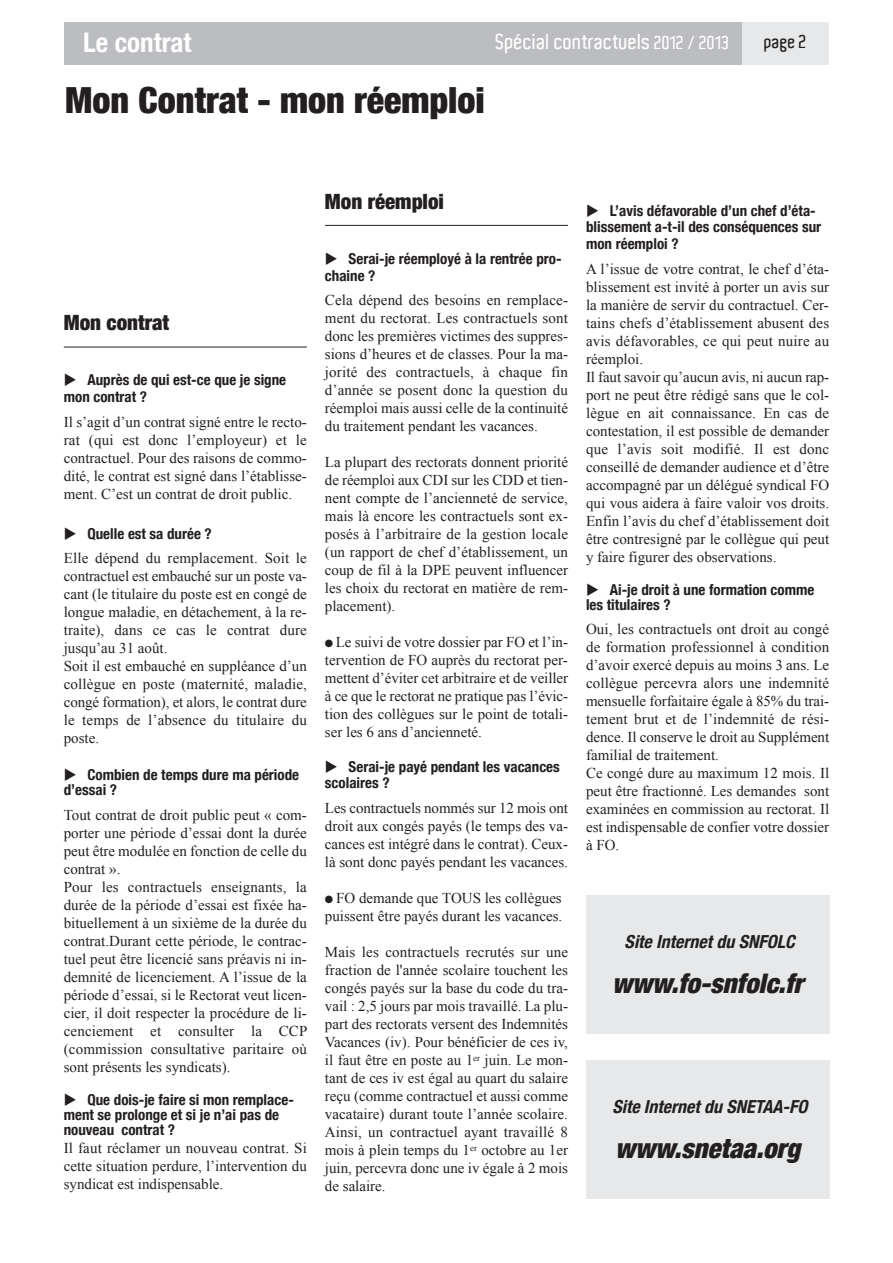
<style>
.page{position:relative;width:893px;height:1263px;background:#fff}
.page>*{position:absolute;margin:0;border:0;box-sizing:border-box;transform-origin:0 0}
.t1{font:900 condensed 36px "Helvetica Neue";color:#231f20}
.t2{font:italic 900 condensed 27px "Helvetica Neue";color:#231f20}
.t3{font:700 condensed 27px "Helvetica Neue";color:#fff}
.t4{font:600 21px "Aldo";color:#fff}
.t5{font:900 condensed 21px "Helvetica Neue";color:#231f20}
.t6{font:italic 700 condensed 18px "Helvetica Neue";color:#231f20}
.t7{font:600 18px "Aldo";color:#231f20}
.t8{font:15px/18px "Times New Roman";color:#231f20;text-align:justify}
.t9{font:700 condensed 15px/16.5px "Helvetica Neue";color:#231f20}
.s1{font-size:18px}
</style>
<div class="page">
<div style="left:64px;top:22px;width:678px;height:43px;background:#bcbdc0"></div>
<div style="left:742px;top:22px;width:87px;height:43px;background:#e7e8e9"></div>
<div style="left:586px;top:1061px;width:243px;height:138px;background:#e7e8e9"></div>
<div style="left:586px;top:895px;width:243px;height:139px;background:#e7e8e9"></div>
<hr style="left:64px;top:347px;width:243px;height:1px;background:#231f20">
<hr style="left:325px;top:225px;width:243px;height:1px;background:#231f20">
<h2 class="t3" style="left:83px;top:26px;width:110px">Le contrat</h2>
<h3 class="t4" style="left:496px;top:31px;width:235px">Spécial contractuels <span class="s1">2012 / 2013</span></h3>
<p class="t7" style="left:764px;top:33px;width:44px">page 2</p>
<h1 class="t1" style="left:65px;top:78px;width:421px">Mon Contrat - mon réemploi</h1>
<h3 class="t5" style="left:64px;top:310px;width:107px">Mon contrat</h3>
<p class="t9" style="left:64px;top:371px;width:224px">◆ Auprès de qui est-ce que je signe mon contrat ?</p>
<p class="t8" style="left:64px;top:412px;width:245px">Il s’agit d’un contrat signé entre le recto&shy;rat (qui est donc l’employeur) et le contractuel. Pour des raisons de commo&shy;dité, le contrat est signé dans l’établisse&shy;ment. C’est un contrat de droit public.</p>
<p class="t9" style="left:64px;top:525px;width:150px">◆ Quelle est sa durée ?</p>
<p class="t8" style="left:64px;top:549px;width:245px;text-align:left">Elle dépend du remplacement. Soit le contractuel est embauché sur un poste va&shy;cant (le titulaire du poste est en congé de longue maladie, en détachement, à la re&shy;traite), dans ce cas le contrat dure jusqu’au 31 août.<br>Soit il est embauché en suppléance d’un collègue en poste (maternité, maladie, congé formation), et alors, le contrat dure le temps de l’absence du titulaire du poste.</p>
<p class="t9" style="left:64px;top:767px;width:237px;line-height:15px">◆ Combien de temps dure ma période d’essai ?</p>
<p class="t8" style="left:64px;top:806px;width:245px;text-align:left">Tout contrat de droit public peut « com&shy;porter une période d’essai dont la durée peut être modulée en fonction de celle du contrat ».<br>Pour les contractuels enseignants, la durée de la période d’essai est fixée ha&shy;bituellement à un sixième de la durée du contrat.Durant cette période, le contrac&shy;tuel peut être licencié sans préavis ni in&shy;demnité de licenciement. A l’issue de la période d’essai, si le Rectorat veut licen&shy;cier, il doit respecter la procédure de li&shy;cenciement et consulter la CCP (commission consultative paritaire où sont présents les syndicats).</p>
<p class="t9" style="left:64px;top:1092px;width:232px;line-height:15px">◆ Que dois-je faire si mon remplace&shy;ment se prolonge et si je n’ai pas de nouveau contrat ?</p>
<p class="t8" style="left:64px;top:1138px;width:245px">Il faut réclamer un nouveau contrat. Si cette situation perdure, l’intervention du syndicat est indispensable.</p>
<h3 class="t5" style="left:325px;top:189px;width:120px">Mon réemploi</h3>
<p class="t9" style="left:325px;top:250px;width:238px">◆ Serai-je réemployé à la rentrée pro&shy;chaine ?</p>
<p class="t8" style="left:325px;top:291px;width:245px">Cela dépend des besoins en remplace&shy;ment du rectorat. Les contractuels sont donc les premières victimes des suppres&shy;sions d’heures et de classes. Pour la ma&shy;jorité des contractuels, à chaque fin d’année se posent donc la question du réemploi mais aussi celle de la continuité du traitement pendant les vacances.</p>
<p class="t8" style="left:325px;top:453px;width:245px">La plupart des rectorats donnent priorité de réemploi aux CDI sur les CDD et tien&shy;nent compte de l’ancienneté de service, mais là encore les contractuels sont ex&shy;posés à l’arbitraire de la gestion locale (un rapport de chef d’établissement, un coup de fil à la DPE peuvent influencer les choix du rectorat en matière de rem&shy;placement).</p>
<p class="t8" style="left:325px;top:633px;width:245px">● Le suivi de votre dossier par FO et l’in&shy;tervention de FO auprès du rectorat per&shy;mettent d’éviter cet arbitraire et de veiller à ce que le rectorat ne pratique pas l’évic&shy;tion des collègues sur le point de totali&shy;ser les 6 ans d’ancienneté.</p>
<p class="t9" style="left:325px;top:758px;width:236px">◆ Serai-je payé pendant les vacances scolaires ?</p>
<p class="t8" style="left:325px;top:799px;width:245px">Les contractuels nommés sur 12 mois ont droit aux congés payés (le temps des va&shy;cances est intégré dans le contrat). Ceux&shy;là sont donc payés pendant les vacances.</p>
<p class="t8" style="left:325px;top:889px;width:239px">● FO demande que TOUS les collègues puissent être payés durant les vacances.</p>
<p class="t8" style="left:325px;top:943px;width:245px">Mais les contractuels recrutés sur une fraction de l'année scolaire touchent les congés payés sur la base du code du tra&shy;vail : 2,5 jours par mois travaillé. La plu&shy;part des rectorats versent des Indemnités Vacances (iv). Pour bénéficier de ces iv, il faut être en poste au 1<sup>er</sup> juin. Le mon&shy;tant de ces iv est égal au quart du salaire reçu (comme contractuel et aussi comme vacataire) durant toute l’année scolaire.<br>Ainsi, un contractuel ayant travaillé 8 mois à plein temps du 1<sup>er</sup> octobre au 1er juin, percevra donc une iv égale à 2 mois de salaire.</p>
<p class="t9" style="left:586px;top:202px;width:237px">◆ L’avis défavorable d’un chef d’éta&shy;blissement a-t-il des conséquences sur mon réemploi ?</p>
<p class="t8" style="left:586px;top:259px;width:245px;text-align:left">A l’issue de votre contrat, le chef d’éta&shy;blissement est invité à porter un avis sur la manière de servir du contractuel. Cer&shy;tains chefs d’établissement abusent des avis défavorables, ce qui peut nuire au réemploi.<br>Il faut savoir qu’aucun avis, ni aucun rap&shy;port ne peut être rédigé sans que le col&shy;lègue en ait connaissance. En cas de contestation, il est possible de demander que l’avis soit modifié. Il est donc conseillé de demander audience et d’être accompagné par un délégué syndical FO qui vous aidera à faire valoir vos droits.<br>Enfin l’avis du chef d’établissement doit être contresigné par le collègue qui peut y faire figurer des observations.</p>
<p class="t9" style="left:586px;top:581px;width:230px;line-height:15px">◆ Ai-je droit à une formation comme les titulaires ?</p>
<p class="t8" style="left:586px;top:620px;width:245px;text-align:left">Oui, les contractuels ont droit au congé de formation professionnel à condition d’avoir exercé depuis au moins 3 ans. Le collègue percevra alors une indemnité mensuelle forfaitaire égale à 85% du trai&shy;tement brut et de l’indemnité de rési&shy;dence. Il conserve le droit au Supplément familial de traitement.<br>Ce congé dure au maximum 12 mois. Il peut être fractionné. Les demandes sont examinées en commission au rectorat. Il est indispensable de confier votre dossier à FO.</p>
<p class="t6" style="left:625px;top:930px;width:176px">Site Internet du SNFOLC</p>
<h2 class="t2" style="left:612px;top:967px;width:199px">www.fo-snfolc.fr</h2>
<p class="t6" style="left:612px;top:1096px;width:201px">Site Internet du SNETAA-FO</p>
<h2 class="t2" style="left:615px;top:1132px;width:193px">www.snetaa.org</h2>
</div>
